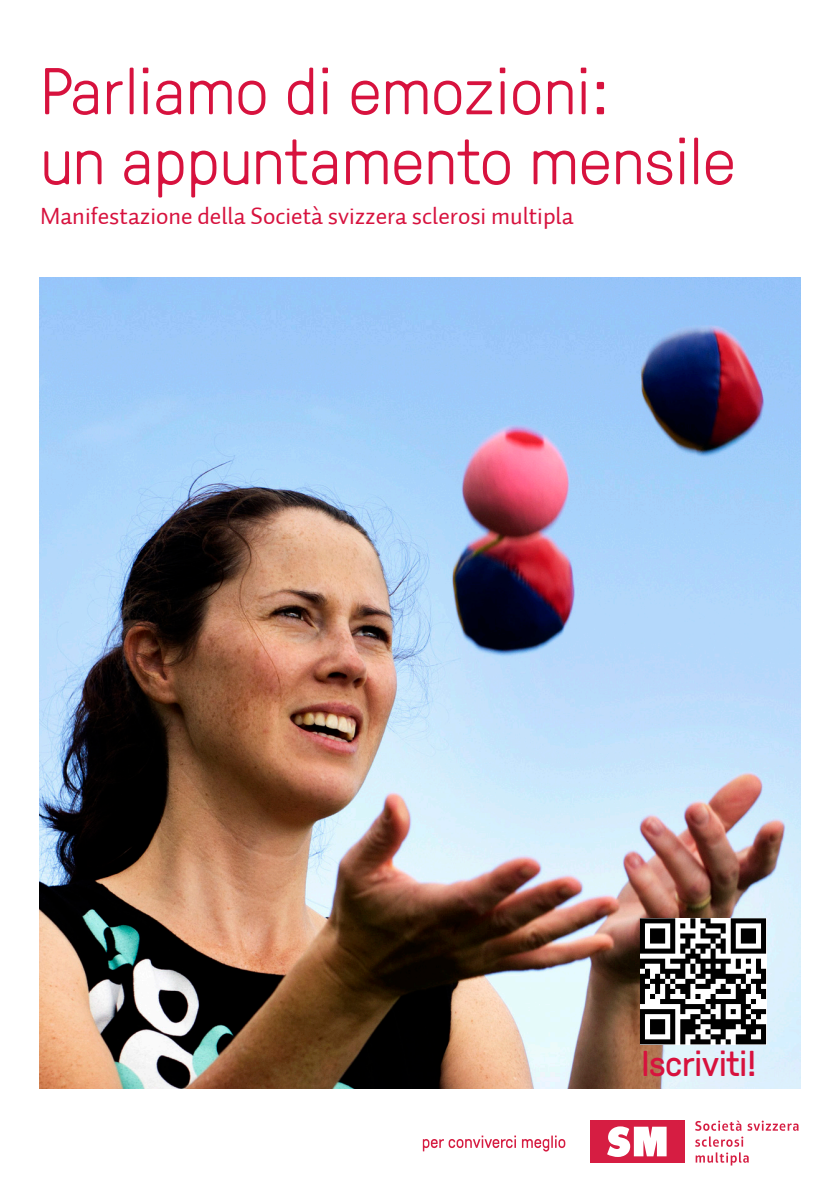
<style>
.page{position:relative;width:840px;height:1191px;background:#fff}
.page>*{position:absolute;margin:0;border:0;box-sizing:border-box;transform-origin:0 0}
.t1{font:300 66px "GT Pressura";letter-spacing:.01em;color:#d7123e}
.t2{font:36px "GT Pressura";letter-spacing:-.01em;color:#d7123e}
.t3{font:24px "Auto 2 Regular LF";color:#d7123e}
</style>
<div class="page">
<img style="left:40px;top:278px;width:759px;height:811px">
<div style="left:589px;top:1120px;width:95px;height:42px;background:#d61d42"></div>
<svg style="left:607px;top:1126px;width:59px;height:31px"></svg>
<svg style="left:695px;top:1120px;width:46px;height:10px"></svg>
<svg style="left:747px;top:1120px;width:51px;height:10px"></svg>
<svg style="left:695px;top:1136px;width:47px;height:10px"></svg>
<svg style="left:695px;top:1152px;width:53px;height:13px"></svg>
<svg style="left:422px;top:1135px;width:93px;height:16px"></svg>
<svg style="left:521px;top:1135px;width:44px;height:16px"></svg>
<svg style="left:639px;top:918px;width:126px;height:126px"></svg>
<p class="t1" style="left:41px;top:44px;width:570px">Parliamo di emozioni:</p>
<p class="t1" style="left:41px;top:114px;width:695px">un appuntamento mensile</p>
<p class="t3" style="left:40px;top:201px;width:534px">Manifestazione della Società svizzera sclerosi multipla</p>
<p class="t2" style="left:641px;top:1037px;width:117px">Iscriviti!</p>
</div>
